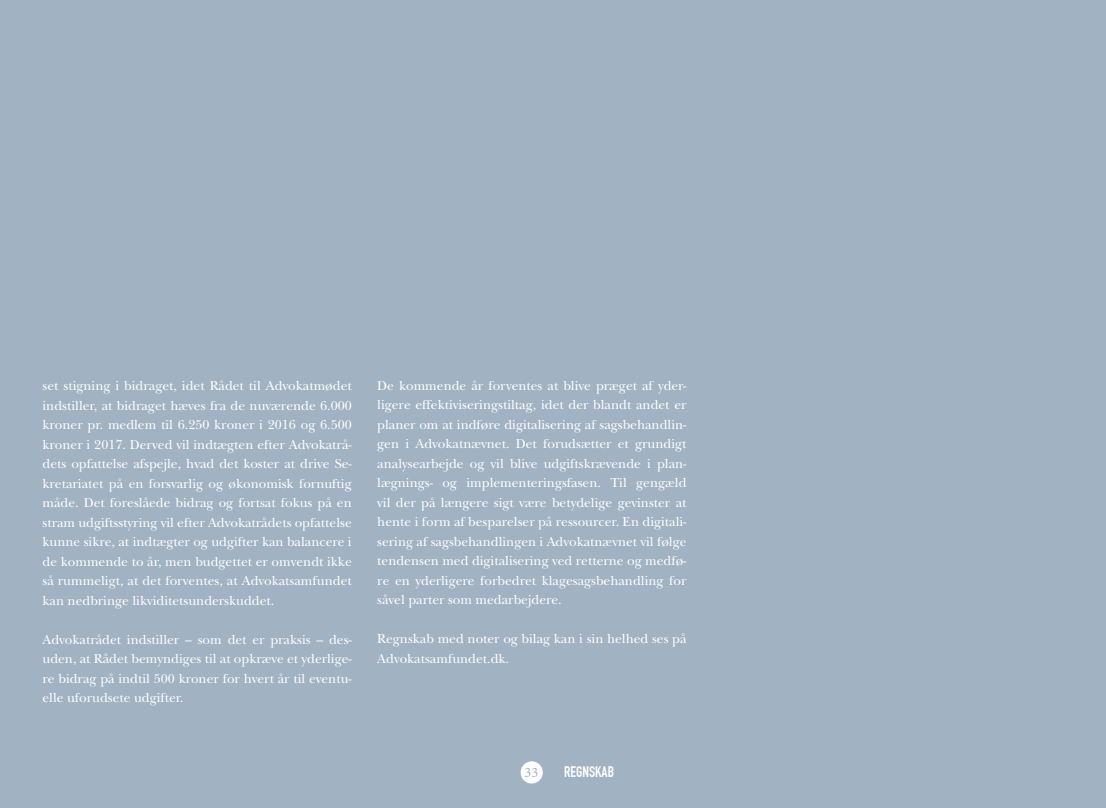
<style>
.page{position:relative;width:1106px;height:808px;background:#a1b2c3}
.page>*{position:absolute;margin:0;border:0;box-sizing:border-box;transform-origin:0 0}
.t1{font:700 15px "DIN Condensed";color:#fff}
.t2{font:14.4px "Minion Pro";color:#a1b2c3}
.t3{font:13.5px/19.5px "New Baskerville Std";color:#fff;text-align:justify}
</style>
<div class="page">
<div style="left:520px;top:761px;width:23px;height:22px;background:#fff;border-radius:50%"></div>
<p class="t3" style="left:43px;top:376px;width:311px">set stigning i bidraget, idet Rådet til Advokatmødet indstiller, at bidraget hæves fra de nuværende 6.000 kroner pr. medlem til 6.250 kroner i 2016 og 6.500 kroner i 2017. Derved vil indtægten efter Advokatrå&shy;dets opfattelse afspejle, hvad det koster at drive Se&shy;kretariatet på en forsvarlig og økonomisk fornuftig måde. Det foreslåede bidrag og fortsat fokus på en stram udgiftsstyring vil efter Advokatrådets opfattelse kunne sikre, at indtægter og udgifter kan balancere i de kommende to år, men budgettet er omvendt ikke så rummeligt, at det forventes, at Advokatsamfundet kan nedbringe likviditetsunderskuddet.</p>
<p class="t3" style="left:43px;top:629px;width:311px">Advokatrådet indstiller – som det er praksis – des&shy;uden, at Rådet bemyndiges til at opkræve et yderlige&shy;re bidrag på indtil 500 kroner for hvert år til eventu&shy;elle uforudsete udgifter.</p>
<p class="t3" style="left:377px;top:376px;width:311px">De kommende år forventes at blive præget af yder&shy;ligere effektiviseringstiltag, idet der blandt andet er planer om at indføre digitalisering af sagsbehandlin&shy;gen i Advokatnævnet. Det forudsætter et grundigt analysearbejde og vil blive udgiftskrævende i plan&shy;lægnings- og implementeringsfasen. Til gengæld vil der på længere sigt være betydelige gevinster at hente i form af besparelser på ressourcer. En digitali&shy;sering af sagsbehandlingen i Advokatnævnet vil følge tendensen med digitalisering ved retterne og medfø&shy;re en yderligere forbedret klagesagsbehandling for såvel parter som medarbejdere.</p>
<p class="t3" style="left:377px;top:629px;width:311px">Regnskab med noter og bilag kan i sin helhed ses på<br>Advokatsamfundet.dk.</p>
<p class="t2" style="left:524px;top:762px;width:15px">33</p>
<p class="t1" style="left:564px;top:763px;width:51px">REGNSKAB</p>
</div>
